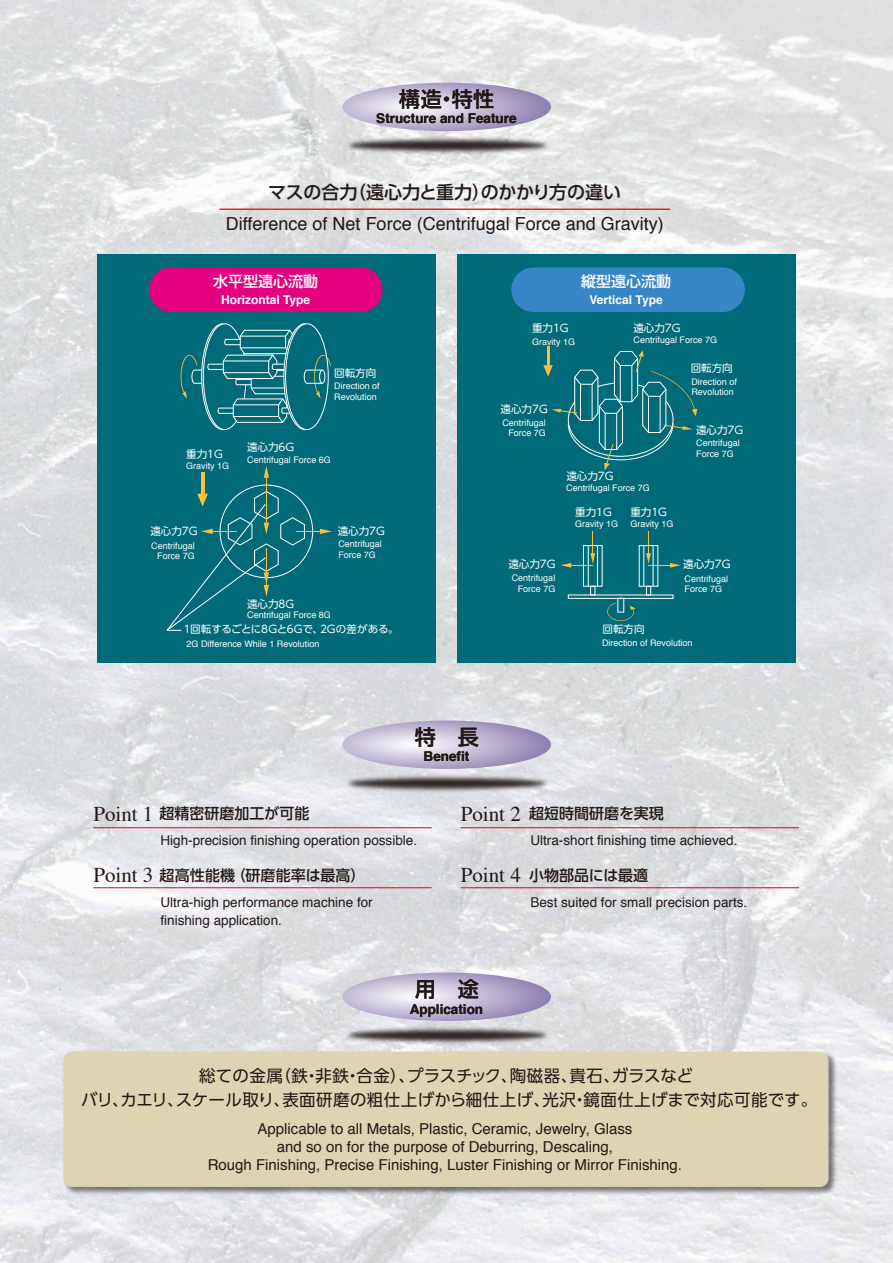
<style>
.page{position:relative;width:893px;height:1263px;background:#fff}
.page>*{position:absolute;margin:0;border:0;box-sizing:border-box;transform-origin:0 0}
.t1{font:21px "Times";color:#221815}
.t2{font:500 21px "UD Shin Go Pro";color:#221815}
.t3{font:18px "Helvetica";color:#221815}
.t4{font:500 18px "UD Shin Go Pro";letter-spacing:-.005em;color:#221815}
.t5{font:16.5px/24px "UD Shin Go Pro";letter-spacing:.025em;color:#221815;text-align:center}
.t6{font:15px/18px "Helvetica";color:#221815;text-align:center}
.t7{font:500 15px "UD Shin Go Pro";color:#221815}
.t8{font:500 15px "UD Shin Go Pro";color:#fff}
.t9{font:13.5px/18px "Helvetica";color:#221815}
.t10{font:700 13.5px "Helvetica";color:#221815}
.t11{font:700 12px "Helvetica";color:#fff}
.t12{font:10.5px "UD Shin Go Pro";color:#fff}
.t13{font:9px/10.5px "Helvetica";color:#fff}
</style>
<div class="page">
<img style="left:0;top:0;width:893px;height:1263px">
<img style="left:61px;top:1049px;width:778px;height:149px">
<div style="left:63px;top:1052px;width:765px;height:135px;background:#dcd4b2;border-radius:9px"></div>
<hr style="left:93px;top:827px;width:339px;height:1px;background:#e60012">
<hr style="left:93px;top:887px;width:339px;height:1px;background:#e60012">
<hr style="left:461px;top:827px;width:338px;height:1px;background:#e60012">
<hr style="left:461px;top:887px;width:338px;height:1px;background:#e60012">
<hr style="left:219px;top:209px;width:451px;height:1px;background:#e60012">
<img style="left:295px;top:724px;width:304px;height:119px">
<img style="left:361px;top:672px;width:172px;height:135px">
<img style="left:370px;top:695px;width:154px;height:127px">
<img style="left:295px;top:87px;width:304px;height:118px">
<img style="left:345px;top:35px;width:204px;height:23px">
<img style="left:322px;top:58px;width:249px;height:126px">
<img style="left:295px;top:976px;width:304px;height:76px">
<img style="left:361px;top:924px;width:172px;height:24px">
<img style="left:356px;top:948px;width:181px;height:104px">
<div style="left:98px;top:254px;width:338px;height:409px;background:#006a79"></div>
<div style="left:457px;top:254px;width:338px;height:409px;background:#006a79"></div>
<div style="left:568px;top:595px;width:105px;height:4px;border:1px solid #fff"></div>
<div style="left:583px;top:545px;width:19px;height:42px;border:1px solid #fff"></div>
<hr style="left:588px;top:546px;width:1px;height:40px;background:#fff">
<hr style="left:597px;top:546px;width:1px;height:40px;background:#fff">
<div style="left:590px;top:586px;width:5px;height:9px;border:1px solid #fff"></div>
<hr style="left:653px;top:546px;width:1px;height:40px;background:#fff">
<hr style="left:643px;top:546px;width:1px;height:40px;background:#fff">
<div style="left:646px;top:586px;width:5px;height:9px;border:1px solid #fff"></div>
<div style="left:617px;top:598px;width:7px;height:14px;border:1px solid #fff"></div>
<div style="left:149px;top:267px;width:234px;height:45px;background:#e4007f;border-radius:22px"></div>
<div style="left:511px;top:267px;width:234px;height:45px;background:#3786c7;border-radius:22px"></div>
<svg style="left:543px;top:350px;width:154px;height:120px"></svg>
<hr style="left:547px;top:347px;width:2px;height:20px;background:#fac03d">
<svg style="left:561px;top:531px;width:34px;height:37px"></svg>
<svg style="left:646px;top:531px;width:35px;height:37px"></svg>
<svg style="left:607px;top:603px;width:29px;height:18px"></svg>
<svg style="left:181px;top:323px;width:150px;height:107px"></svg>
<svg style="left:166px;top:466px;width:166px;height:165px"></svg>
<h1 class="t2" style="left:399px;top:82px;width:97px">構造・特性</h1>
<h3 class="t10" style="left:376px;top:108px;width:142px">Structure and Feature</h3>
<h2 class="t4" style="left:268px;top:178px;width:354px">マスの合力（遠心力と重力）のかかり方の違い</h2>
<h2 class="t3" style="left:226px;top:210px;width:439px">Difference of Net Force (Centrifugal Force and Gravity)</h2>
<h3 class="t8" style="left:213px;top:269px;width:106px">水平型遠心流動</h3>
<h3 class="t11" style="left:221px;top:290px;width:91px">Horizontal Type</h3>
<h3 class="t8" style="left:581px;top:269px;width:91px">縦型遠心流動</h3>
<p class="t12" style="left:532px;top:319px;width:38px">重力1G</p>
<p class="t13" style="left:532px;top:337px;width:45px">Gravity 1G</p>
<h3 class="t11" style="left:590px;top:290px;width:75px">Vertical Type</h3>
<p class="t12" style="left:633px;top:319px;width:49px">遠心力7G</p>
<p class="t13" style="left:634px;top:335px;width:85px">Centrifugal Force 7G</p>
<p class="t12" style="left:334px;top:365px;width:43px">回転方向</p>
<p class="t12" style="left:691px;top:360px;width:43px">回転方向</p>
<p class="t13" style="left:334px;top:381px;width:47px">Direction of<br>Revolution</p>
<p class="t13" style="left:691px;top:376px;width:47px">Direction of<br>Revolution</p>
<p class="t12" style="left:501px;top:400px;width:49px">遠心力7G</p>
<p class="t13" style="left:502px;top:417px;width:45px;text-align:right">Centrifugal<br>Force 7G</p>
<p class="t12" style="left:696px;top:421px;width:49px">遠心力7G</p>
<p class="t12" style="left:186px;top:445px;width:38px">重力1G</p>
<p class="t13" style="left:186px;top:461px;width:45px">Gravity 1G</p>
<p class="t12" style="left:247px;top:438px;width:49px">遠心力6G</p>
<p class="t13" style="left:247px;top:455px;width:85px">Centrifugal Force 6G</p>
<p class="t12" style="left:150px;top:522px;width:49px">遠心力7G</p>
<p class="t12" style="left:338px;top:522px;width:49px">遠心力7G</p>
<p class="t13" style="left:151px;top:540px;width:45px;text-align:right">Centrifugal<br>Force 7G</p>
<p class="t13" style="left:338px;top:539px;width:45px">Centrifugal<br>Force 7G</p>
<p class="t12" style="left:247px;top:595px;width:49px">遠心力8G</p>
<p class="t12" style="left:184px;top:621px;width:216px">1回転するごとに8Gと6Gで、2Gの差がある。</p>
<p class="t13" style="left:247px;top:610px;width:85px">Centrifugal Force 8G</p>
<p class="t13" style="left:187px;top:639px;width:134px">2G Difference While 1 Revolution</p>
<p class="t12" style="left:566px;top:468px;width:49px">遠心力7G</p>
<p class="t13" style="left:566px;top:483px;width:85px">Centrifugal Force 7G</p>
<p class="t12" style="left:575px;top:503px;width:38px">重力1G</p>
<p class="t12" style="left:630px;top:503px;width:38px">重力1G</p>
<p class="t13" style="left:575px;top:519px;width:45px">Gravity 1G</p>
<p class="t13" style="left:630px;top:519px;width:45px">Gravity 1G</p>
<p class="t13" style="left:696px;top:438px;width:45px">Centrifugal<br>Force 7G</p>
<p class="t12" style="left:508px;top:556px;width:49px">遠心力7G</p>
<p class="t13" style="left:512px;top:573px;width:45px;text-align:right">Centrifugal<br>Force 7G</p>
<p class="t12" style="left:683px;top:556px;width:49px">遠心力7G</p>
<p class="t13" style="left:685px;top:574px;width:45px">Centrifugal<br>Force 7G</p>
<p class="t12" style="left:603px;top:620px;width:43px">回転方向</p>
<p class="t13" style="left:602px;top:637px;width:92px">Direction of Revolution</p>
<h1 class="t1" style="left:93px;top:794px;width:62px">Point 1</h1>
<h3 class="t7" style="left:160px;top:801px;width:151px">超精密研磨加工が可能</h3>
<h1 class="t2" style="left:415px;top:720px;width:66px">特　長</h1>
<h3 class="t10" style="left:424px;top:745px;width:47px">Benefit</h3>
<h1 class="t1" style="left:461px;top:794px;width:62px">Point 2</h1>
<h3 class="t7" style="left:529px;top:801px;width:136px">超短時間研磨を実現</h3>
<h3 class="t9" style="left:160px;top:831px;width:258px">High-precision finishing operation possible.</h3>
<h3 class="t9" style="left:530px;top:831px;width:209px">Ultra-short finishing time achieved.</h3>
<h3 class="t7" style="left:160px;top:863px;width:207px">超高性能機（研磨能率は最高）</h3>
<h1 class="t1" style="left:93px;top:855px;width:62px">Point 3</h1>
<h1 class="t1" style="left:461px;top:855px;width:62px">Point 4</h1>
<h3 class="t7" style="left:529px;top:863px;width:120px">小物部品には最適</h3>
<h3 class="t9" style="left:160px;top:893px;width:214px">Ultra-high performance machine for finishing application.</h3>
<h3 class="t9" style="left:530px;top:893px;width:218px">Best suited for small precision parts.</h3>
<h1 class="t2" style="left:415px;top:972px;width:66px">用　途</h1>
<h3 class="t10" style="left:410px;top:998px;width:75px">Application</h3>
<h3 class="t5" style="left:81px;top:1063px;width:738px">総ての金属（鉄・非鉄・合金）、プラスチック、陶磁器、貴石、ガラスなど<br>バリ、カエリ、スケール取り、表面研磨の粗仕上げから細仕上げ、光沢・鏡面仕上げまで対応可能です。</h3>
<h3 class="t6" style="left:208px;top:1120px;width:476px">Applicable to all Metals, Plastic, Ceramic, Jewelry, Glass<br>and so on for the purpose of Deburring, Descaling,<br>Rough Finishing, Precise Finishing, Luster Finishing or Mirror Finishing.</h3>
</div>
